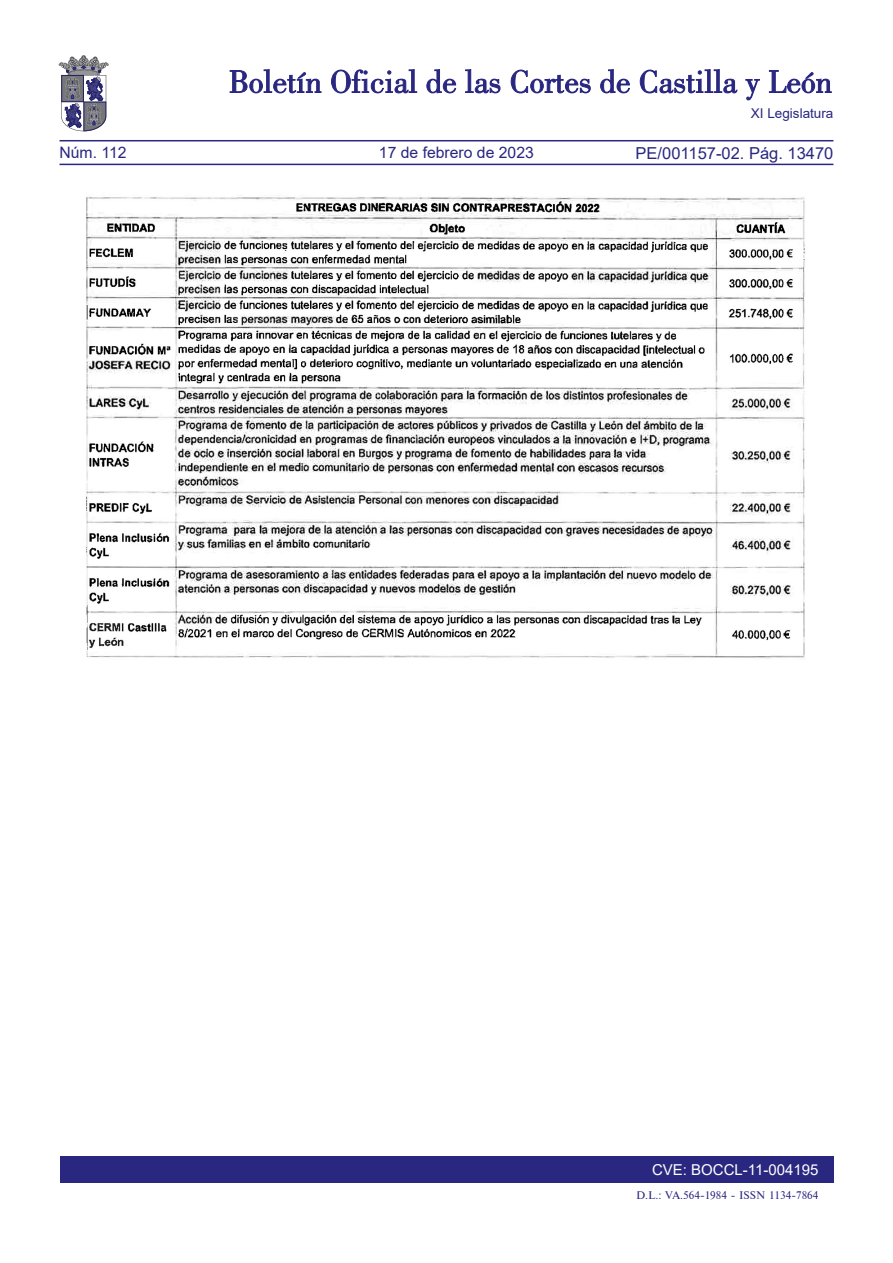
<style>
.page{position:relative;width:893px;height:1263px;background:#fff}
.page>*{position:absolute;margin:0;border:0;box-sizing:border-box;transform-origin:0 0}
.t1{font:16.5px "Arial";color:#292780}
.t2{font:15.75px "Arial";color:#292780}
.t3{font:15px "Arial";color:#fff}
.t4{font:13.5px "Arial";color:#292780}
.t5{font:10.5px "Times";color:#292780}
</style>
<div class="page">
<div style="left:60px;top:1157px;width:773px;height:26px;background:#292780"></div>
<hr style="left:60px;top:164px;width:773px;height:1px;background:#292780">
<hr style="left:60px;top:140px;width:773px;height:1px;background:#292780">
<svg style="left:230px;top:69px;width:91px;height:24px"></svg>
<svg style="left:331px;top:69px;width:86px;height:24px"></svg>
<svg style="left:426px;top:69px;width:30px;height:24px"></svg>
<svg style="left:465px;top:69px;width:35px;height:24px"></svg>
<svg style="left:511px;top:70px;width:80px;height:23px"></svg>
<svg style="left:600px;top:69px;width:30px;height:24px"></svg>
<svg style="left:640px;top:69px;width:97px;height:24px"></svg>
<svg style="left:745px;top:79px;width:15px;height:21px"></svg>
<svg style="left:769px;top:70px;width:62px;height:23px"></svg>
<svg style="left:59px;top:55px;width:49px;height:76px"></svg>
<img style="left:86px;top:195px;width:719px;height:464px">
<p class="t4" style="left:751px;top:104px;width:84px">XI Legislatura</p>
<h2 class="t2" style="left:60px;top:142px;width:69px">Núm. 112</h2>
<h2 class="t2" style="left:379px;top:142px;width:156px">17 de febrero de 2023</h2>
<h1 class="t1" style="left:636px;top:141px;width:199px">PE/001157-02. Pág. 13470</h1>
<h3 class="t3" style="left:652px;top:1159px;width:168px">CVE: BOCCL-11-004195</h3>
<p class="t5" style="left:636px;top:1189px;width:184px">D.L.: VA.564-1984 - ISSN 1134-7864</p>
</div>
